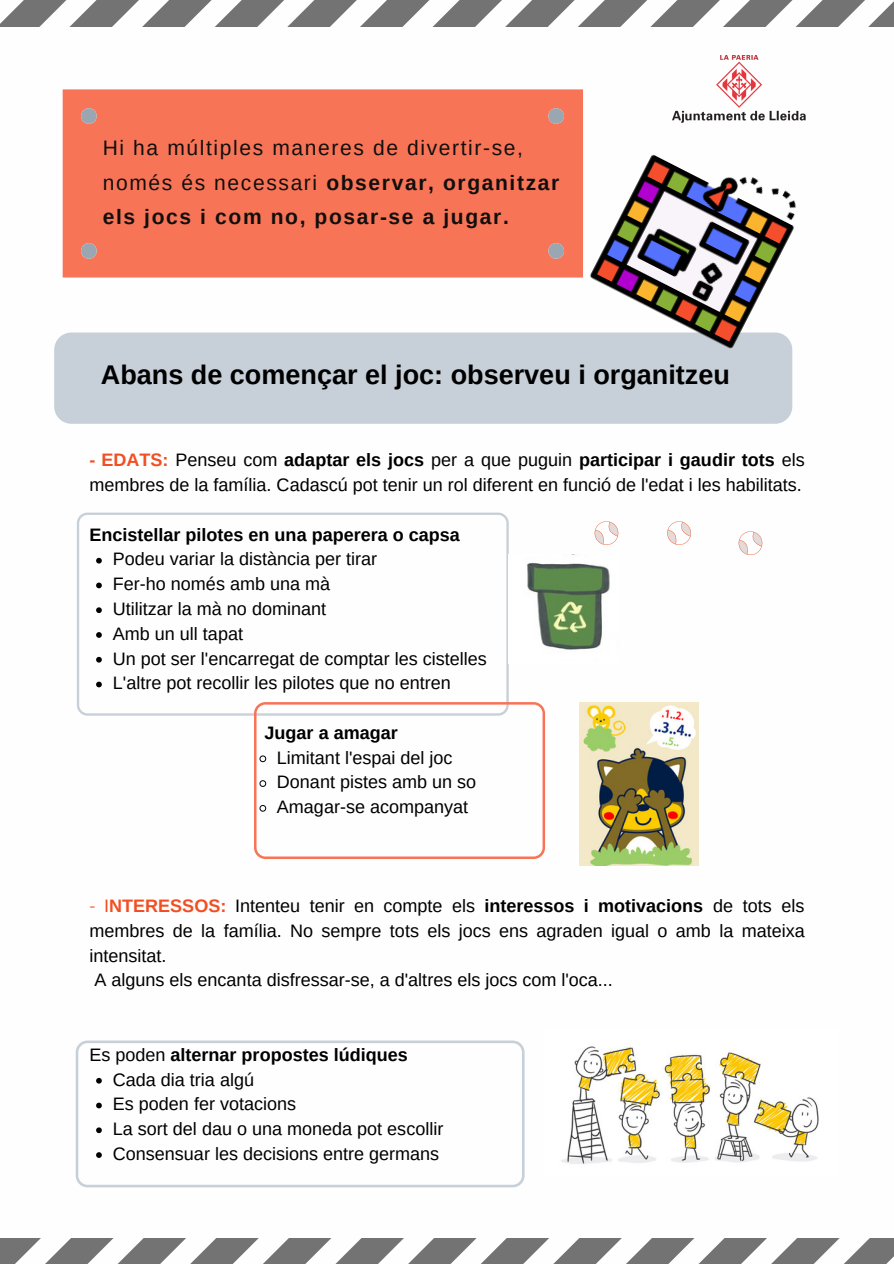
<style>
.page{position:relative;width:894px;height:1264px;background:#fff}
.page>*{position:absolute;margin:0;border:0;box-sizing:border-box;transform-origin:0 0}
.t1{font:700 27px "Arimo";color:#000}
.t2{font:21px/34.3px "Arimo";letter-spacing:.075em;color:#110f0d}
.t3{font:18px/24.8px "Arimo";color:#000}
.t4{font:700 18px "Arimo";color:#000}
.s1{font-weight:700}
.s2{font-weight:700;color:#f14f22}
.s3{color:#f87457}
.s4{color:#f14f22}
.s5{font-weight:400}
</style>
<div class="page">
<svg style="left:0;top:1238px;width:893px;height:25px"></svg>
<svg style="left:0;top:0;width:893px;height:27px"></svg>
<img style="left:672px;top:56px;width:133px;height:66px">
<div style="left:63px;top:89px;width:520px;height:188px;background:#f87457"></div>
<div style="left:81px;top:108px;width:16px;height:16px;background:#9aa7b2;border-radius:50%"></div>
<div style="left:548px;top:108px;width:16px;height:16px;background:#9aa7b2;border-radius:50%"></div>
<div style="left:548px;top:243px;width:16px;height:16px;background:#9aa7b2;border-radius:50%"></div>
<div style="left:81px;top:243px;width:16px;height:16px;background:#9aa7b2;border-radius:50%"></div>
<svg style="left:77px;top:512px;width:431px;height:203px"></svg>
<svg style="left:254px;top:702px;width:291px;height:157px"></svg>
<svg style="left:96px;top:558px;width:6px;height:5px"></svg>
<svg style="left:96px;top:582px;width:6px;height:6px"></svg>
<svg style="left:96px;top:607px;width:6px;height:6px"></svg>
<svg style="left:96px;top:632px;width:6px;height:6px"></svg>
<svg style="left:96px;top:657px;width:6px;height:5px"></svg>
<svg style="left:96px;top:681px;width:6px;height:6px"></svg>
<svg style="left:259px;top:754px;width:8px;height:8px"></svg>
<svg style="left:259px;top:779px;width:8px;height:8px"></svg>
<svg style="left:259px;top:804px;width:8px;height:8px"></svg>
<div style="left:54px;top:332px;width:738px;height:92px;background:#c7d0d8;border-radius:17px"></div>
<img style="left:580px;top:122px;width:216px;height:236px">
<svg style="left:738px;top:531px;width:24px;height:24px"></svg>
<svg style="left:76px;top:1040px;width:448px;height:147px"></svg>
<img style="left:579px;top:702px;width:118px;height:163px">
<img style="left:527px;top:562px;width:83px;height:88px">
<svg style="left:667px;top:521px;width:23px;height:24px"></svg>
<svg style="left:594px;top:521px;width:24px;height:24px"></svg>
<img style="left:561px;top:1046px;width:258px;height:118px">
<p class="t2" style="left:103px;top:131px;width:458px">Hi ha múltiples maneres de divertir-se, només és necessari <span class="s1">observar, organitzar els jocs i com no, posar-se a jugar.</span></p>
<p class="t1" style="left:101px;top:359px;width:630px">Abans de començar el joc: observeu i organitzeu</p>
<p class="t3" style="left:89px;top:448px;width:716px"><span class="s2">- EDATS:</span> Penseu com <span class="s1">adaptar els jocs</span> per a que puguin <span class="s1">participar i gaudir tots</span> els membres de la família. Cadascú pot tenir un rol diferent en funció de l'edat i les habilitats.</p>
<p class="t4" style="left:89px;top:524px;width:372px">Encistellar pilotes en una paperera o capsa</p>
<p class="t3" style="left:113px;top:547px;width:266px">Podeu variar la distància per tirar</p>
<p class="t3" style="left:113px;top:571px;width:219px">Fer-ho només amb una mà</p>
<p class="t3" style="left:113px;top:596px;width:215px">Utilitzar la mà no dominant</p>
<p class="t3" style="left:113px;top:621px;width:132px">Amb un ull tapat</p>
<p class="t3" style="left:113px;top:646px;width:375px">Un pot ser l'encarregat de comptar les cistelles</p>
<p class="t3" style="left:113px;top:670px;width:339px">L'altre pot recollir les pilotes que no entren</p>
<p class="t4" style="left:264px;top:722px;width:135px">Jugar a amagar</p>
<p class="t3" style="left:277px;top:745px;width:177px">Limitant l'espai del joc</p>
<p class="t3" style="left:277px;top:769px;width:201px">Donant pistes amb un so</p>
<p class="t3" style="left:277px;top:794px;width:193px">Amagar-se acompanyat</p>
<p class="t3" style="left:89px;top:893px;width:716px;text-align:justify"><span class="s3">-</span> <span class="s4">I</span><span class="s2">NTERESSOS:</span> Intenteu tenir en compte els <span class="s1">interessos i motivacions</span> de tots els membres de la família. No sempre tots els jocs ens agraden igual o amb la mateixa intensitat.</p>
<p class="t3" style="left:94px;top:967px;width:520px">A alguns els encanta disfressar-se, a d'altres els jocs com l'oca...</p>
<p class="t4" style="left:89px;top:1044px;width:320px"><span class="s5">Es poden</span> alternar propostes lúdiques</p>
<p class="t3" style="left:113px;top:1066px;width:143px">Cada dia tria algú</p>
<p class="t3" style="left:113px;top:1091px;width:185px">Es poden fer votacions</p>
<p class="t3" style="left:113px;top:1116px;width:332px">La sort del dau o una moneda pot escollir</p>
<p class="t3" style="left:113px;top:1141px;width:328px">Consensuar les decisions entre germans</p>
</div>
